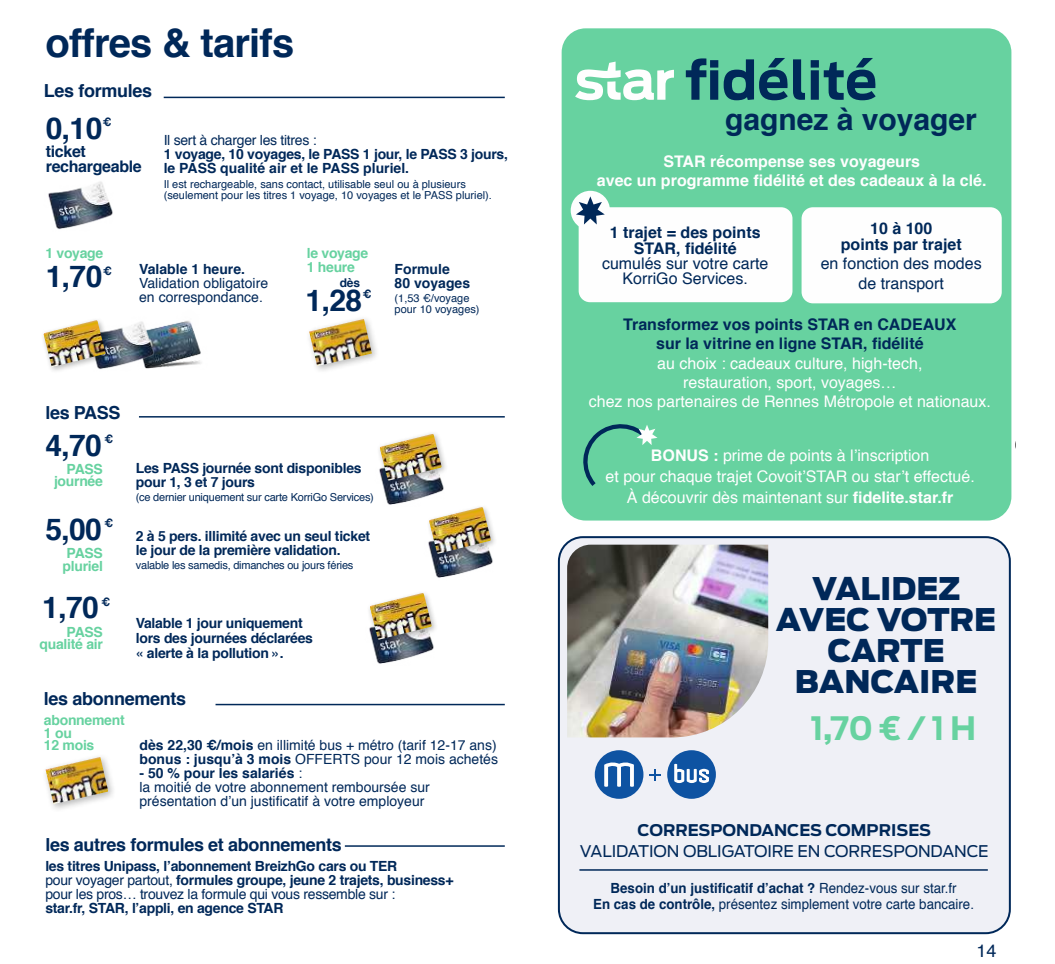
<style>
.page{position:relative;width:1055px;height:964px;background:#fff}
.page>*{position:absolute;margin:0;border:0;box-sizing:border-box;transform-origin:0 0}
.t1{font:700 52px "Antenna";color:#002859}
.t2{font:700 40px "Helvetica";letter-spacing:-.02em;color:#002859}
.t3{font:700 32px "Antenna";color:#67d2a0}
.t4{font:900 31px/31px "Antenna";color:#002859;text-align:center}
.t5{font:700 30px "Helvetica";color:#002859}
.t6{font:700 18px "Helvetica";letter-spacing:-.02em;color:#002859}
.t7{font:18px "Helvetica";color:#002859}
.t8{font:16px/19.2px "Helvetica";color:#fefefe;text-align:center}
.t9{font:16px/15.4px "Helvetica";color:#002859;text-align:center}
.t10{font:700 16px/19.2px "Helvetica";color:#fefefe;text-align:center}
.t11{font:16px/21px "Antenna";letter-spacing:-.005em;color:#002859;text-align:center}
.t12{font:700 16px/16px "Helvetica";color:#002859;text-align:center}
.t13{font:700 16px/15.2px "Helvetica";letter-spacing:-.02em;color:#002859}
.t14{font:700 14px/14px "Helvetica";letter-spacing:-.02em;color:#002859}
.t15{font:14px/14px "Helvetica";color:#002859}
.t16{font:14px/16.8px "Helvetica";color:#002859;text-align:center;scale:.95 1}
.t17{font:700 14px/12.4px "Helvetica";letter-spacing:-.02em;color:#67d2a0}
.t18{font:700 14px/14px "Helvetica";color:#002859}
.t19{font:700 12px "Helvetica";color:#002859}
.t20{font:700 11.6px "Helvetica";color:#002859}
.t21{font:11px/11px "Helvetica";color:#002859}
.t22{font:11px "Helvetica";letter-spacing:-.02em;color:#002859}
.s1{font-weight:400}
.s2{font-weight:700}
.s3{font-weight:700;color:#002859}
</style>
<div class="page">
<div style="left:305px;top:315px;width:75px;height:59px;background:#131413;opacity:.3"></div>
<img style="left:309px;top:319px;width:63px;height:47px">
<img style="left:166px;top:320px;width:35px;height:47px">
<img style="left:48px;top:181px;width:65px;height:48px">
<div style="left:41px;top:752px;width:76px;height:60px;background:#131413;opacity:.3"></div>
<img style="left:46px;top:757px;width:62px;height:47px">
<hr style="left:215px;top:704px;width:290px;height:1px;background:#002859">
<img style="left:383px;top:487px;width:61px;height:18px">
<div style="left:376px;top:430px;width:72px;height:57px;background:#131413;opacity:.3"></div>
<img style="left:380px;top:434px;width:62px;height:47px">
<img style="left:432px;top:560px;width:61px;height:18px">
<div style="left:426px;top:504px;width:72px;height:56px;background:#131413;opacity:.3"></div>
<img style="left:429px;top:507px;width:62px;height:47px">
<img style="left:373px;top:646px;width:61px;height:18px">
<div style="left:366px;top:589px;width:72px;height:57px;background:#131413;opacity:.3"></div>
<img style="left:370px;top:593px;width:62px;height:47px">
<hr style="left:139px;top:416px;width:366px;height:1px;background:#002859">
<hr style="left:345px;top:845px;width:160px;height:2px;background:#002859">
<hr style="left:164px;top:97px;width:341px;height:1px;background:#002859">
<img style="left:112px;top:321px;width:54px;height:48px">
<div style="left:40px;top:317px;width:72px;height:57px;background:#131413;opacity:.3"></div>
<img style="left:44px;top:320px;width:61px;height:47px">
<div style="left:561px;top:28px;width:450px;height:492px;background:#67d2a0;border-radius:24px"></div>
<div style="left:578px;top:207px;width:214px;height:95px;background:#fefefe;border-radius:11px"></div>
<div style="left:801px;top:207px;width:200px;height:96px;background:#fefefe;border-radius:11px"></div>
<div style="left:570px;top:191px;width:40px;height:39px;background:#fefefe;border-radius:50%"></div>
<svg style="left:576px;top:196px;width:28px;height:28px"></svg>
<svg style="left:583px;top:424px;width:74px;height:62px"></svg>
<svg style="left:575px;top:62px;width:99px;height:38px"></svg>
<div style="left:559px;top:537px;width:450px;height:396px;background:#eff0f6;border-radius:24px"></div>
<div style="left:558px;top:536px;width:452px;height:398px;border:2px solid #002859;border-radius:24px"></div>
<img style="left:567px;top:545px;width:201px;height:192px">
<div style="left:667px;top:750px;width:49px;height:49px;background:#0e53a2;border-radius:50%"></div>
<svg style="left:674px;top:764px;width:35px;height:19px"></svg>
<div style="left:594px;top:750px;width:49px;height:49px;background:#0e53a2;border-radius:50%"></div>
<svg style="left:604px;top:762px;width:30px;height:25px"></svg>
<svg style="left:649px;top:769px;width:12px;height:11px"></svg>
<hr style="left:579px;top:869px;width:408px;height:2px;background:#002859">
<p class="t2" style="left:45px;top:11px;width:250px">offres &amp; tarifs</p>
<p class="t6" style="left:44px;top:76px;width:110px">Les formules</p>
<p class="t5" style="left:46px;top:104px;width:58px">0,10</p>
<p class="t20" style="left:103px;top:113px;width:10px">€</p>
<p class="t14" style="left:164px;top:133px;width:346px"><span class="s1">Il sert à charger les titres :<br></span>1 voyage, 10 voyages, le PASS 1 jour, le PASS 3 jours, le PASS qualité air et le PASS pluriel.</p>
<p class="t21" style="left:164px;top:179px;width:330px">Il est rechargeable, sans contact, utilisable seul ou à plusieurs (seulement pour les titres 1 voyage, 10 voyages et le PASS pluriel).</p>
<p class="t13" style="left:46px;top:144px;width:98px">ticket rechargeable</p>
<p class="t17" style="left:45px;top:247px;width:59px">1 voyage</p>
<p class="t5" style="left:46px;top:253px;width:58px">1,70</p>
<p class="t20" style="left:103px;top:261px;width:10px">€</p>
<p class="t15" style="left:139px;top:262px;width:130px"><span class="s2">Valable 1 heure.<br></span>Validation obligatoire en correspondance.</p>
<p class="t17" style="left:307px;top:247px;width:63px;line-height:14px">le voyage<br>1 heure</p>
<p class="t19" style="left:340px;top:273px;width:22px">dès</p>
<p class="t5" style="left:306px;top:276px;width:58px">1,28</p>
<p class="t20" style="left:363px;top:285px;width:10px">€</p>
<p class="t18" style="left:394px;top:262px;width:77px">Formule<br>80 voyages</p>
<p class="t21" style="left:394px;top:293px;width:86px">(1,53 €/voyage pour 10 voyages)</p>
<p class="t6" style="left:45px;top:398px;width:77px">les PASS</p>
<p class="t5" style="left:45px;top:421px;width:58px">4,70</p>
<p class="t20" style="left:104px;top:430px;width:10px">€</p>
<p class="t17" style="left:54px;top:463px;width:50px;text-align:right">PASS journée</p>
<p class="t14" style="left:136px;top:461px;width:227px">Les PASS journée sont disponibles pour 1, 3 et 7 jours</p>
<p class="t22" style="left:136px;top:489px;width:240px">(ce dernier uniquement sur carte KorriGo Services)</p>
<p class="t5" style="left:45px;top:505px;width:58px">5,00</p>
<p class="t20" style="left:104px;top:513px;width:10px">€</p>
<p class="t17" style="left:63px;top:547px;width:42px">PASS pluriel</p>
<p class="t14" style="left:136px;top:529px;width:236px">2 à 5 pers. illimité avec un seul ticket le jour de la première validation.</p>
<p class="t22" style="left:136px;top:556px;width:219px">valable les samedis, dimanches ou jours féries</p>
<p class="t5" style="left:42px;top:583px;width:58px">1,70</p>
<p class="t20" style="left:101px;top:592px;width:10px">€</p>
<p class="t17" style="left:40px;top:625px;width:65px;text-align:right">PASS qualité air</p>
<p class="t14" style="left:136px;top:615px;width:179px;line-height:15px">Valable 1 jour uniquement lors des journées déclarées « alerte à la pollution ».</p>
<p class="t6" style="left:44px;top:684px;width:144px">les abonnements</p>
<p class="t17" style="left:44px;top:714px;width:82px">abonnement<br>1 ou<br>12 mois</p>
<p class="t15" style="left:139px;top:738px;width:360px"><span class="s2">dès 22,30 €/mois</span> en illimité bus + métro (tarif 12-17 ans) <span class="s2">bonus : jusqu’à 3 mois</span> OFFERTS pour 12 mois achetés</p>
<p class="t15" style="left:139px;top:766px;width:292px"><span class="s2">- 50 % pour les salariés</span> :<br>la moitié de votre abonnement remboursée sur présentation d’un justificatif à votre employeur</p>
<p class="t6" style="left:45px;top:830px;width:298px">les autres formules et abonnements</p>
<p class="t14" style="left:45px;top:859px;width:410px">les titres Unipass, l’abonnement BreizhGo cars ou TER<br><span class="s1">pour voyager partout,</span> formules groupe, jeune 2 trajets, business+ <span class="s1">pour les pros… trouvez la formule qui vous ressemble sur :<br></span>star.fr, STAR, l’appli, en agence STAR</p>
<p class="t1" style="left:684px;top:50px;width:194px">fidélité</p>
<p class="t5" style="left:725px;top:95px;width:253px">gagnez à voyager</p>
<p class="t10" style="left:597px;top:152px;width:391px">STAR récompense ses voyageurs<br>avec un programme fidélité et des cadeaux à la clé.</p>
<p class="t9" style="left:602px;top:225px;width:168px"><span class="s2">1 trajet = des points<br>STAR, fidélité </span>cumulés sur votre carte<br>KorriGo Services.</p>
<p class="t12" style="left:840px;top:221px;width:122px">10 à 100<br>points par trajet</p>
<p class="t9" style="left:820px;top:255px;width:162px;line-height:19.2px">en fonction des modes de transport</p>
<p class="t8" style="left:588px;top:315px;width:403px"><span class="s3">Transformez vos points STAR en CADEAUX<br>sur la vitrine en ligne STAR, fidélité<br></span>au choix : cadeaux culture, high-tech,<br>restauration, sport, voyages…<br>chez nos partenaires de Rennes Métropole et nationaux.</p>
<p class="t8" style="left:605px;top:445px;width:371px;line-height:21px"><span class="s2">BONUS :</span> prime de points à l’inscription<br>et pour chaque trajet Covoit’STAR ou star’t effectué.<br>À découvrir dès maintenant sur <span class="s2">fidelite.star.fr</span></p>
<p class="t4" style="left:776px;top:573px;width:222px">VALIDEZ<br>AVEC VOTRE<br>CARTE<br>BANCAIRE</p>
<p class="t3" style="left:810px;top:709px;width:167px">1,70 € / 1 H</p>
<p class="t11" style="left:580px;top:819px;width:410px"><span class="s2">CORRESPONDANCES COMPRISES<br></span>VALIDATION OBLIGATOIRE EN CORRESPONDANCE</p>
<p class="t16" style="left:593px;top:879px;width:402px"><span class="s2">Besoin d’un justificatif d’achat ?</span> Rendez-vous sur star.fr<br><span class="s2">En cas de contrôle,</span> présentez simplement votre carte bancaire.</p>
<p class="t7" style="left:976px;top:936px;width:22px">14</p>
</div>
